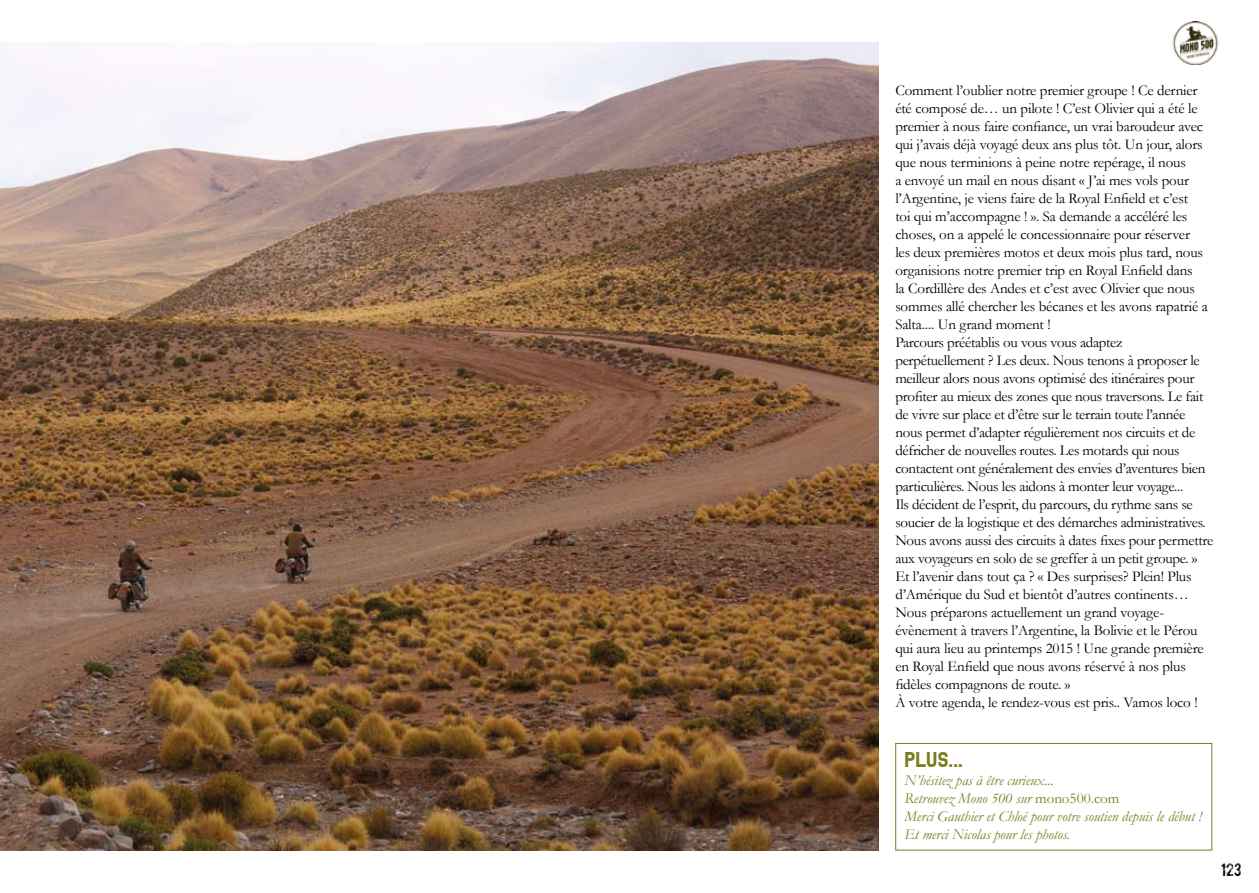
<style>
.page{position:relative;width:1259px;height:893px;background:#fff}
.page>*{position:absolute;margin:0;border:0;box-sizing:border-box;transform-origin:0 0}
.t1{font:22.5px "SF Speedwaystar";color:#7b7e1c}
.t2{font:15px/18px "Garamond";letter-spacing:-.01em;color:#000}
.t3{font:italic 15px/18px "Garamond";color:#7b7e1c}
.t4{font:15px "Boycott";color:#000}
.s1{font-style:normal}
</style>
<div class="page">
<img style="left:0;top:43px;width:878px;height:807px">
<div style="left:895px;top:743px;width:317px;height:107px;border:1px solid #7b7e1c"></div>
<img style="left:1172px;top:22px;width:47px;height:43px">
<p class="t2" style="left:895px;top:81px;width:320px">Comment l’oublier notre premier groupe ! Ce dernier été composé de… un pilote ! C’est Olivier qui a été le premier à nous faire confiance, un vrai baroudeur avec qui j’avais déjà voyagé deux ans plus tôt. Un jour, alors que nous terminions à peine notre repérage, il nous<br>a envoyé un mail en nous disant « J’ai mes vols pour l’Argentine, je viens faire de la Royal Enfield et c’est<br>toi qui m’accompagne ! ». Sa demande a accéléré les choses, on a appelé le concessionnaire pour réserver<br>les deux premières motos et deux mois plus tard, nous organisions notre premier trip en Royal Enfield dans<br>la Cordillère des Andes et c’est avec Olivier que nous sommes allé chercher les bécanes et les avons rapatrié a Salta.... Un grand moment !<br>Parcours préétablis ou vous vous adaptez perpétuellement ? Les deux. Nous tenons à proposer le meilleur alors nous avons optimisé des itinéraires pour profiter au mieux des zones que nous traversons. Le fait de vivre sur place et d’être sur le terrain toute l’année nous permet d’adapter régulièrement nos circuits et de défricher de nouvelles routes. Les motards qui nous contactent ont généralement des envies d’aventures bien particulières. Nous les aidons à monter leur voyage...<br>Ils décident de l’esprit, du parcours, du rythme sans se soucier de la logistique et des démarches administratives.<br>Nous avons aussi des circuits à dates fixes pour permettre aux voyageurs en solo de se greffer à un petit groupe. » Et l’avenir dans tout ça ? « Des surprises? Plein! Plus d’Amérique du Sud et bientôt d’autres continents… Nous préparons actuellement un grand voyage&shy;évènement à travers l’Argentine, la Bolivie et le Pérou qui aura lieu au printemps 2015 ! Une grande première en Royal Enfield que nous avons réservé à nos plus fidèles compagnons de route. »<br>À votre agenda, le rendez-vous est pris.. Vamos loco !</p>
<h1 class="t1" style="left:904px;top:748px;width:60px">plus...</h1>
<p class="t3" style="left:904px;top:771px;width:299px">N’hésitez pas à être curieux...<br>Retrouvez Mono 500 sur <span class="s1">mono500.com<br></span>Merci Gauthier et Chloé pour votre soutien depuis le début !<br>Et merci Nicolas pour les photos.</p>
<p class="t4" style="left:1220px;top:859px;width:23px">123</p>
</div>
